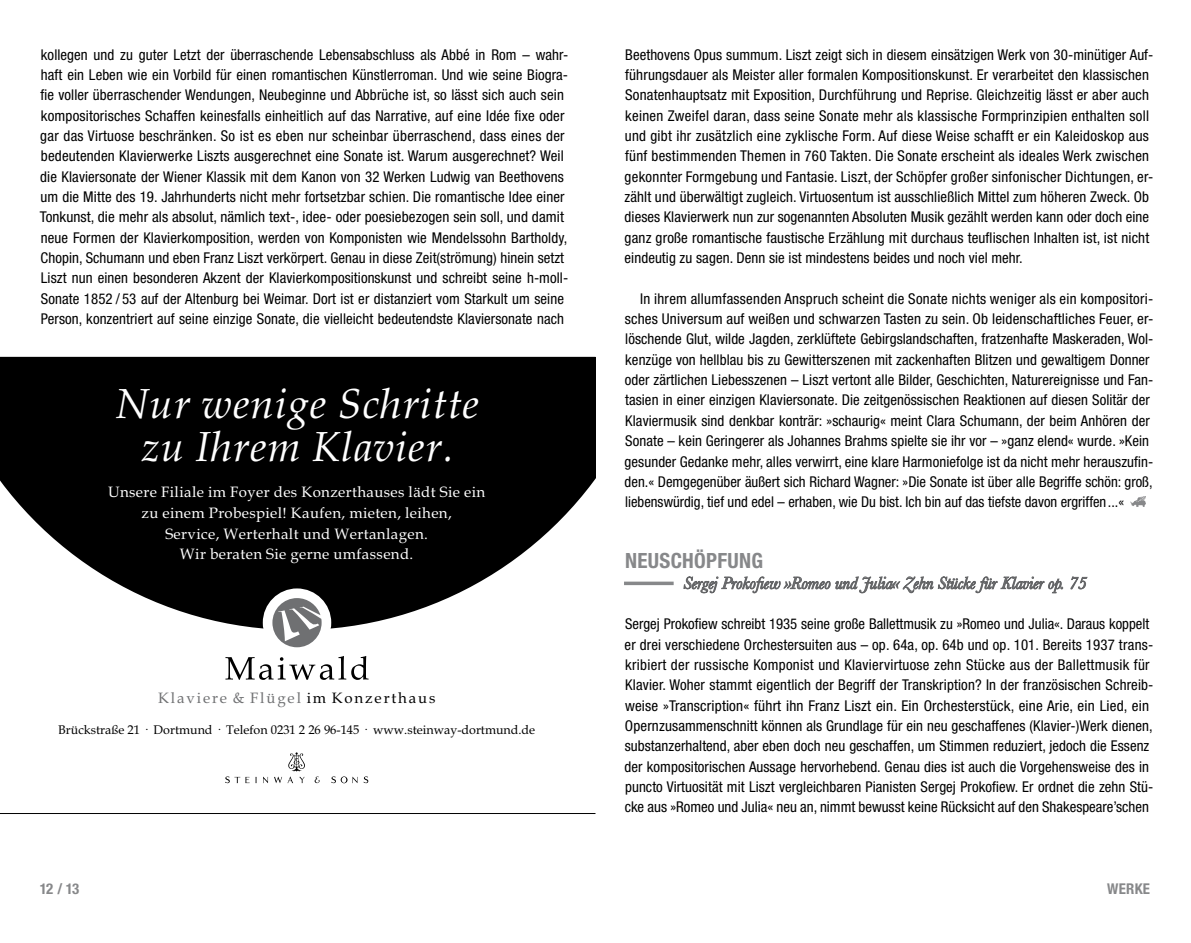
<style>
.page{position:relative;width:1191px;height:943px;background:#fff}
.page>*{position:absolute;margin:0;border:0;box-sizing:border-box;transform-origin:0 0}
.t1{font:italic 42px/42.9px "Book Antiqua";letter-spacing:.025em;color:#fff;text-align:center}
.t2{font:700 condensed 21px "Helvetica Neue";letter-spacing:.015em;color:#87888a}
.t3{font:15.05px/20.5px "Book Antiqua";letter-spacing:.025em;color:#fff;text-align:center}
.t4{font:15.05px "Book Antiqua";letter-spacing:.125em;color:#6f7072}
.t5{font:condensed 14.88px/20.3px "Helvetica Neue";letter-spacing:.005em;color:#000}
.t6{font:700 condensed 14.88px "Helvetica Neue";letter-spacing:.015em;color:#87888a}
.t7{font:12.42px "Book Antiqua";color:#000}
.s1{color:#000}
</style>
<div class="page">
<svg style="left:624px;top:581px;width:49px;height:4px"></svg>
<svg style="left:683px;top:576px;width:380px;height:17px"></svg>
<svg style="left:1070px;top:576px;width:17px;height:13px"></svg>
<svg style="left:0;top:358px;width:595px;height:271px;fill:#000"></svg>
<div style="left:263px;top:588px;width:68px;height:69px;background:#fff;border-radius:50%"></div>
<svg style="left:225px;top:656px;width:143px;height:24px"></svg>
<svg style="left:272px;top:598px;width:49px;height:49px"></svg>
<svg style="left:263px;top:776px;width:5px;height:7px"></svg>
<svg style="left:255px;top:777px;width:2px;height:6px"></svg>
<svg style="left:225px;top:776px;width:24px;height:7px"></svg>
<svg style="left:364px;top:776px;width:4px;height:7px"></svg>
<svg style="left:331px;top:776px;width:27px;height:7px"></svg>
<svg style="left:314px;top:776px;width:6px;height:7px"></svg>
<svg style="left:274px;top:752px;width:31px;height:31px"></svg>
<hr style="left:0;top:813px;width:595px;height:1px;background:#000">
<hr style="left:0;top:357px;width:595px;height:1px;background:#000">
<img style="left:1130px;top:496px;width:16px;height:11px">
<p class="t5" style="left:40px;top:44px;width:530px">kollegen und zu guter Letzt der überraschende Lebensabschluss als Abbé in Rom – wahr&shy;haft ein Leben wie ein Vorbild für einen romantischen Künstlerroman. Und wie seine Biogra&shy;fie voller überraschender Wendungen, Neubeginne und Abbrüche ist, so lässt sich auch sein kompositorisches Schaffen keinesfalls einheitlich auf das Narrative, auf eine Idée fixe oder gar das Virtuose beschränken. So ist es eben nur scheinbar überraschend, dass eines der bedeutenden Klavierwerke Liszts ausgerechnet eine Sonate ist. Warum ausgerechnet? Weil die Klaviersonate der Wiener Klassik mit dem Kanon von 32 Werken Ludwig van Beethovens um die Mitte des 19. Jahrhunderts nicht mehr fortsetzbar schien. Die romantische Idee einer Tonkunst, die mehr als absolut, nämlich text-, idee- oder poesiebezogen sein soll, und damit neue Formen der Klavierkomposition, werden von Komponisten wie Mendelssohn Bartholdy, Chopin, Schumann und eben Franz Liszt verkörpert. Genau in diese Zeit(strömung) hinein setzt Liszt nun einen besonderen Akzent der Klavierkompositionskunst und schreibt seine h-moll-Sonate 1852 / 53 auf der Altenburg bei Weimar. Dort ist er distanziert vom Starkult um seine Person, konzentriert auf seine einzige Sonate, die vielleicht bedeutendste Klaviersonate nach</p>
<h1 class="t1" style="left:116px;top:381px;width:364px">Nur wenige Schritte zu Ihrem Klavier.</h1>
<p class="t3" style="left:108px;top:482px;width:378px">Unsere Filiale im Foyer des Konzerthauses lädt Sie ein zu einem Probespiel! Kaufen, mieten, leihen,<br>Service, Werterhalt und Wertanlagen.<br>Wir beraten Sie gerne umfassend.</p>
<p class="t4" style="left:158px;top:687px;width:279px">Klaviere &amp; Flügel <span class="s1">im Konzerthaus</span></p>
<p class="t7" style="left:58px;top:721px;width:478px">Brückstraße 21 · Dortmund · Telefon 0231 2 26 96-145 · www.steinway-dortmund.de</p>
<p class="t6" style="left:40px;top:879px;width:41px">12 / 13</p>
<p class="t5" style="left:624px;top:44px;width:530px">Beethovens Opus summum. Liszt zeigt sich in diesem einsätzigen Werk von 30-minütiger Auf&shy;führungsdauer als Meister aller formalen Kompositionskunst. Er verarbeitet den klassischen Sonatenhauptsatz mit Exposition, Durchführung und Reprise. Gleichzeitig lässt er aber auch keinen Zweifel daran, dass seine Sonate mehr als klassische Formprinzipien enthalten soll und gibt ihr zusätzlich eine zyklische Form. Auf diese Weise schafft er ein Kaleidoskop aus fünf bestimmenden Themen in 760 Takten. Die Sonate erscheint als ideales Werk zwischen gekonnter Formgebung und Fantasie. Liszt, der Schöpfer großer sinfonischer Dichtungen, er&shy;zählt und überwältigt zugleich. Virtuosentum ist ausschließlich Mittel zum höheren Zweck. Ob dieses Klavierwerk nun zur sogenannten Absoluten Musik gezählt werden kann oder doch eine ganz große romantische faustische Erzählung mit durchaus teuflischen Inhalten ist, ist nicht eindeutig zu sagen. Denn sie ist mindestens beides und noch viel mehr.</p>
<p class="t5" style="left:624px;top:288px;width:530px;text-indent:15px">In ihrem allumfassenden Anspruch scheint die Sonate nichts weniger als ein kompositori&shy;sches Universum auf weißen und schwarzen Tasten zu sein. Ob leidenschaftliches Feuer, er&shy;löschende Glut, wilde Jagden, zerklüftete Gebirgslandschaften, fratzenhafte Maskeraden, Wol&shy;kenzüge von hellblau bis zu Gewitterszenen mit zackenhaften Blitzen und gewaltigem Donner oder zärtlichen Liebesszenen – Liszt vertont alle Bilder, Geschichten, Naturereignisse und Fan&shy;tasien in einer einzigen Klaviersonate. Die zeitgenössischen Reaktionen auf diesen Solitär der Klaviermusik sind denkbar konträr: »schaurig« meint Clara Schumann, der beim Anhören der Sonate – kein Geringerer als Johannes Brahms spielte sie ihr vor – »ganz elend« wurde. »Kein gesunder Gedanke mehr, alles verwirrt, eine klare Harmoniefolge ist da nicht mehr herauszufin&shy;den.« Demgegenüber äußert sich Richard Wagner: »Die Sonate ist über alle Begriffe schön: groß, liebenswürdig, tief und edel – erhaben, wie Du bist. Ich bin auf das tiefste davon ergriffen...«</p>
<h2 class="t2" style="left:625px;top:548px;width:140px">NEUSCHÖPFUNG</h2>
<p class="t5" style="left:624px;top:614px;width:530px">Sergej Prokofiew schreibt 1935 seine große Ballettmusik zu »Romeo und Julia«. Daraus koppelt er drei verschiedene Orchestersuiten aus – op. 64a, op. 64b und op. 101. Bereits 1937 trans&shy;kribiert der russische Komponist und Klaviervirtuose zehn Stücke aus der Ballettmusik für Klavier. Woher stammt eigentlich der Begriff der Transkription? In der französischen Schreib&shy;weise »Transcription« führt ihn Franz Liszt ein. Ein Orchesterstück, eine Arie, ein Lied, ein Opernzusammenschnitt können als Grundlage für ein neu geschaffenes (Klavier-)Werk dienen, substanzerhaltend, aber eben doch neu geschaffen, um Stimmen reduziert, jedoch die Essenz der kompositorischen Aussage hervorhebend. Genau dies ist auch die Vorgehensweise des in puncto Virtuosität mit Liszt vergleichbaren Pianisten Sergej Prokofiew. Er ordnet die zehn Stü&shy;cke aus »Romeo und Julia« neu an, nimmt bewusst keine Rücksicht auf den Shakespeare’schen</p>
<p class="t6" style="left:1107px;top:879px;width:44px">WERKE</p>
</div>
